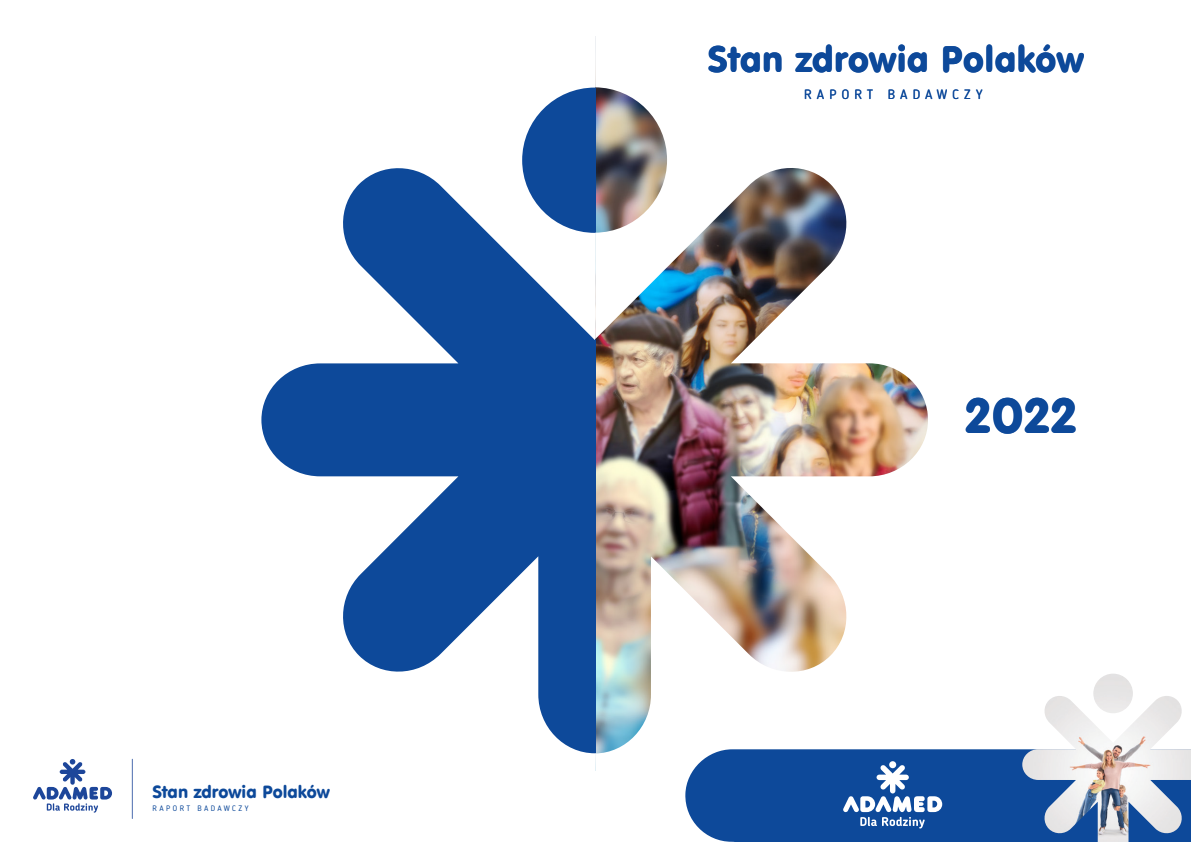
<style>
.page{position:relative;width:1191px;height:842px;background:#fff}
.page>*{position:absolute;margin:0;border:0;box-sizing:border-box;transform-origin:0 0}
.t1{font:48.1px "VAG Rounded EU";color:#0d499a}
.t2{font:35.9px "VAG Rounded EU";letter-spacing:.01em;color:#0d499a}
.t3{font:17.3px "VAG Rounded EU";color:#0d499a}
.t4{font:13.5px "Blogger Sans";letter-spacing:.38em;color:#0d499a}
.t5{font:7.9px "Blogger Sans";letter-spacing:.305em;color:#0d499a}
</style>
<div class="page">
<svg style="left:261px;top:88px;width:334px;height:665px"></svg>
<svg style="left:33px;top:759px;width:79px;height:54px"></svg>
<hr style="left:132px;top:759px;width:1px;height:60px;background:#1d469a">
<img style="left:595px;top:36px;width:333px;height:735px">
<div style="left:684px;top:749px;width:338px;height:93px;background:#0d499a"></div>
<svg style="left:842px;top:761px;width:100px;height:67px"></svg>
<img style="left:1022px;top:674px;width:169px;height:168px">
<p class="t3" style="left:152px;top:782px;width:179px">Stan zdrowia Polaków</p>
<p class="t5" style="left:153px;top:804px;width:97px">RAPORT BADAWCZY</p>
<h2 class="t2" style="left:707px;top:38px;width:378px">Stan zdrowia Polaków</h2>
<p class="t4" style="left:804px;top:86px;width:180px">RAPORT BADAWCZY</p>
<h1 class="t1" style="left:965px;top:387px;width:112px">2022</h1>
</div>
